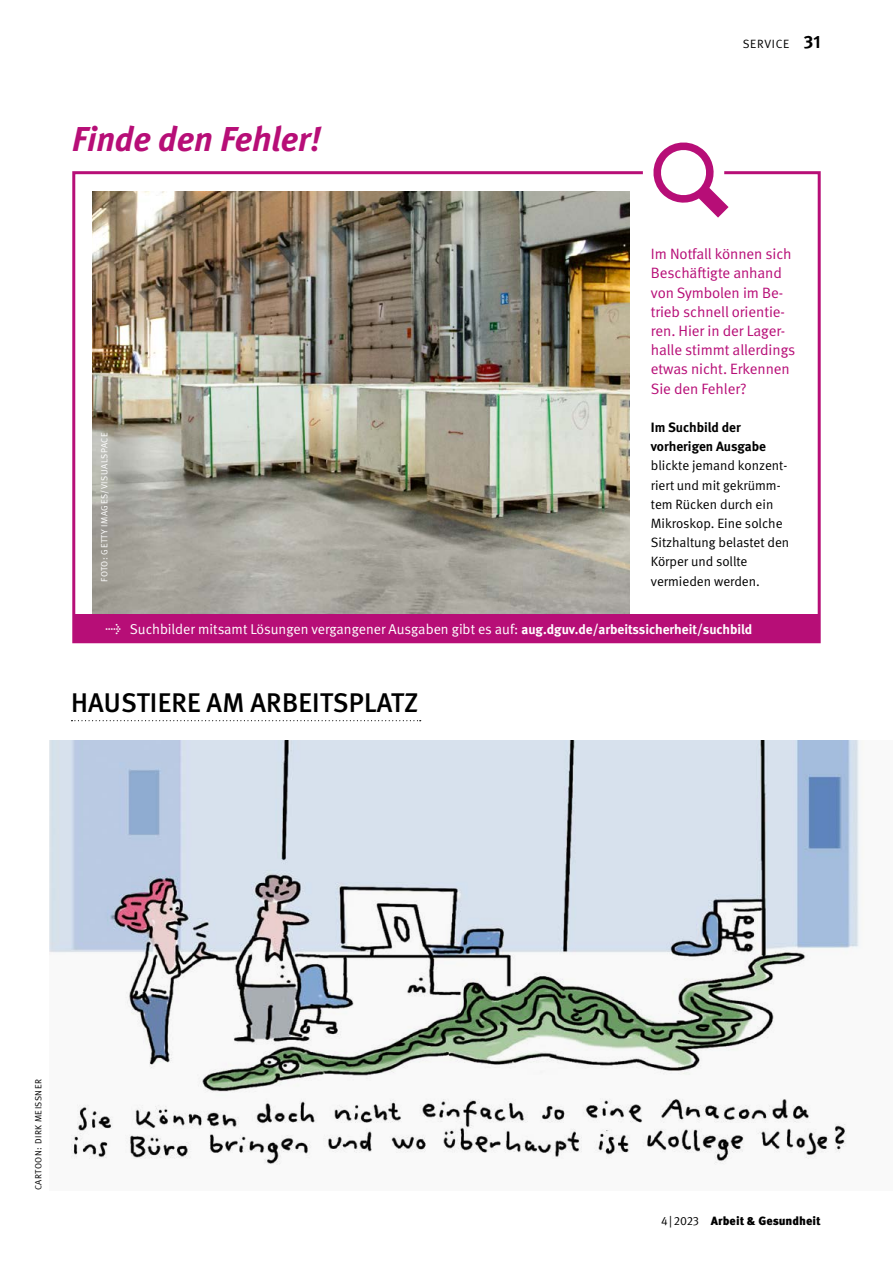
<style>
.page{position:relative;width:893px;height:1263px;background:#fff}
.page>*{position:absolute;margin:0;border:0;box-sizing:border-box;transform-origin:0 0}
._01-Info-Head{font:italic 700 34.5px "DGUV Meta";color:#b70e77}
.Info-Head-Großbuchst{font:500 27px "DGUV Meta";letter-spacing:.01em;color:#000}
._04-Info-Text{font:15px/19.2px "DGUV Meta";letter-spacing:-.005em;color:#b70e77}
.Webhinweis-Text{font:14.25px "DGUV Meta";color:#fff}
.Info_Suchbild_Auflös{font:13.5px/19.2px "DGUV Meta";color:#000}
.t1{font:900 12px "Meta Pro";color:#000}
.t2{font:12px "DGUV Meta";letter-spacing:.06em;color:#000}
._06-BU{font:9px "DGUV Meta";letter-spacing:.06em;color:#fff}
._06-BU-2{font:9px "DGUV Meta";letter-spacing:.06em;color:#000}
.s1{font-weight:700;font-size:18px}
.s2{font-weight:700}
.s3{font-size:18px}
.s4{font-weight:700;font-size:13.5px}
.s5{font-family:"DGUV Meta";font-weight:400}
</style>
<div class="page">
<div style="left:49px;top:740px;width:844px;height:450px;background:#f9f9f9"></div>
<img style="left:49px;top:740px;width:810px;height:424px">
<img style="left:92px;top:192px;width:537px;height:423px">
<div style="left:73px;top:615px;width:747px;height:27px;background:#b70e77"></div>
<svg style="left:71px;top:720px;width:350px;height:1px"></svg>
<svg style="left:653px;top:142px;width:75px;height:76px"></svg>
<p class="_01-Info-Head" style="left:72px;top:118px;width:250px">Finde den Fehler!</p>
<p class="_06-BU" style="left:99px;top:582px;width:151px;rotate:-90deg">FOTO: GETTY IMAGES/VISUALSPACE</p>
<p class="t2" style="left:743px;top:37px;width:79px">SERVICE <span class="s1">31</span></p>
<p class="_04-Info-Text" style="left:651px;top:245px;width:146px">Im Notfall können sich<br>Beschäftigte anhand von Symbolen im Be&shy;trieb schnell orientie&shy;ren. Hier in der Lager&shy;halle stimmt allerdings etwas nicht. Erkennen<br>Sie den Fehler?</p>
<p class="Info_Suchbild_Auflös" style="left:651px;top:418px;width:140px"><span class="s2">Im Suchbild der vorherigen Ausgabe </span>blickte jemand konzent&shy;riert und mit gekrümm&shy;tem Rücken durch ein<br>Mikroskop. Eine solche<br>Sitzhaltung belastet den<br>Körper und sollte vermieden werden.</p>
<p class="Webhinweis-Text" style="left:105px;top:620px;width:648px"><span class="s3">→</span> Suchbilder mitsamt Lösungen vergangener Ausgaben gibt es auf: <span class="s4">aug.dguv.de/arbeitssicherheit/suchbild</span></p>
<p class="Info-Head-Großbuchst" style="left:71px;top:687px;width:349px">HAUSTIERE AM ARBEITSPLATZ</p>
<p class="_06-BU-2" style="left:33px;top:1190px;width:113px;rotate:-90deg">CARTOON: DIRK MEISSNER</p>
<p class="t1" style="left:661px;top:1213px;width:161px"><span class="s5">4|2023</span> Arbeit &amp; Gesundheit</p>
</div>
